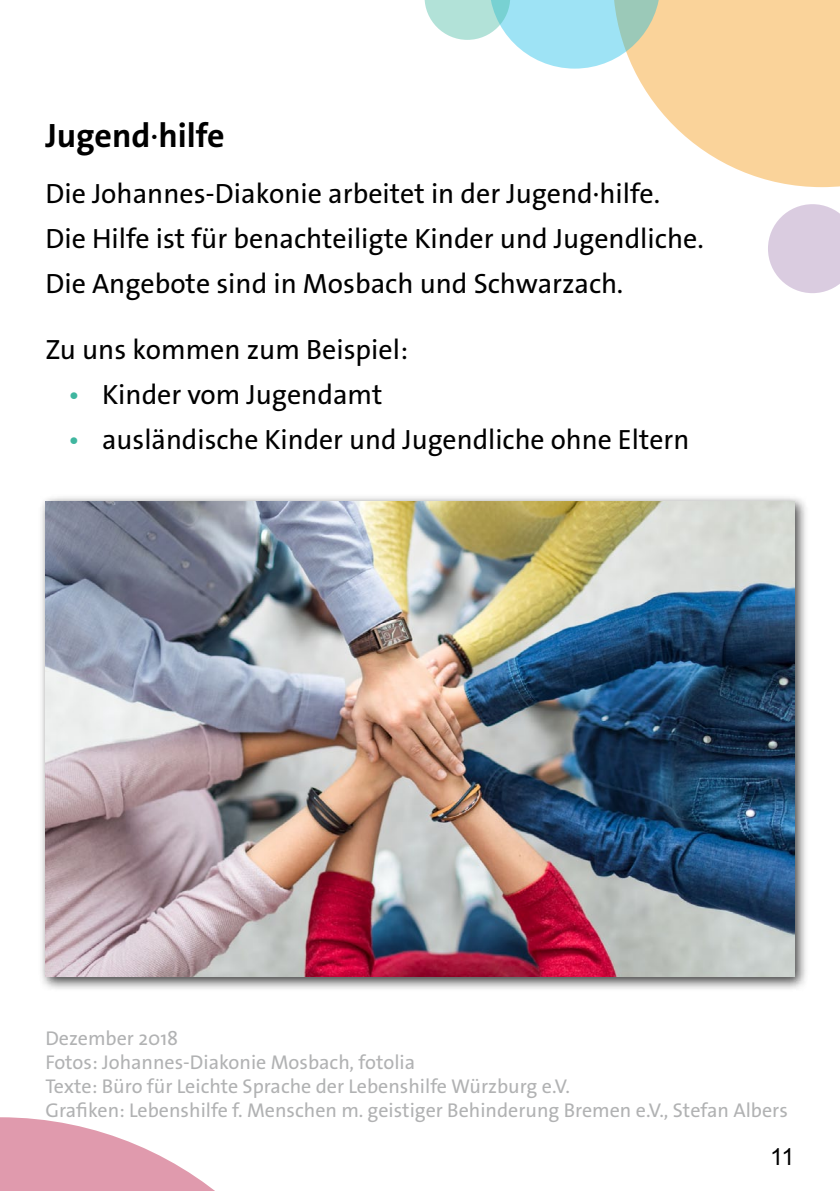
<style>
.page{position:relative;width:840px;height:1191px;background:#fff}
.page>*{position:absolute;margin:0;border:0;box-sizing:border-box;transform-origin:0 0}
.t1{font:700 34px "The Sans Os F";color:#000}
.t2{font:28px/45px "The Sans Os F";color:#000}
.t3{font:23.6px "Arial";color:#000}
.t4{font:20px/24px "The Sans Os F";color:#b1b2b3}
.s1{font-weight:400}
.s2{color:#3fb69f}
</style>
<div class="page">
<svg style="left:633px;top:0;width:206px;height:187px;fill:#fad39a"></svg>
<svg style="left:768px;top:204px;width:71px;height:89px"></svg>
<svg style="left:424px;top:0;width:236px;height:69px"></svg>
<svg style="left:0;top:1117px;width:215px;height:74px"></svg>
<div style="left:38px;top:494px;width:771px;height:498px;background:#000;opacity:.75"></div>
<img style="left:45px;top:501px;width:749px;height:476px">
<p class="t1" style="left:45px;top:114px;width:181px">Jugend<span class="s1">·</span>hilfe</p>
<p class="t2" style="left:45px;top:172px;width:659px">Die Johannes-Diakonie arbeitet in der Jugend·hilfe.<br>Die Hilfe ist für benachteiligte Kinder und Jugendliche.<br>Die Angebote sind in Mosbach und Schwarzach.</p>
<p class="t2" style="left:45px;top:327px;width:364px">Zu uns kommen zum Beispiel:</p>
<p class="t2" style="left:68px;top:372px;width:315px"><span class="s2">•</span> Kinder vom Jugendamt</p>
<p class="t2" style="left:68px;top:417px;width:622px"><span class="s2">•</span> ausländische Kinder und Jugendliche ohne Eltern</p>
<p class="t4" style="left:45px;top:1026px;width:743px">Dezember 2018<br>Fotos: Johannes-Diakonie Mosbach, fotolia<br>Texte: Büro für Leichte Sprache der Lebenshilfe Würzburg e.V.<br>Grafiken: Lebenshilfe f. Menschen m. geistiger Behinderung Bremen e.V., Stefan Albers</p>
<p class="t3" style="left:769px;top:1141px;width:26px">11</p>
</div>
